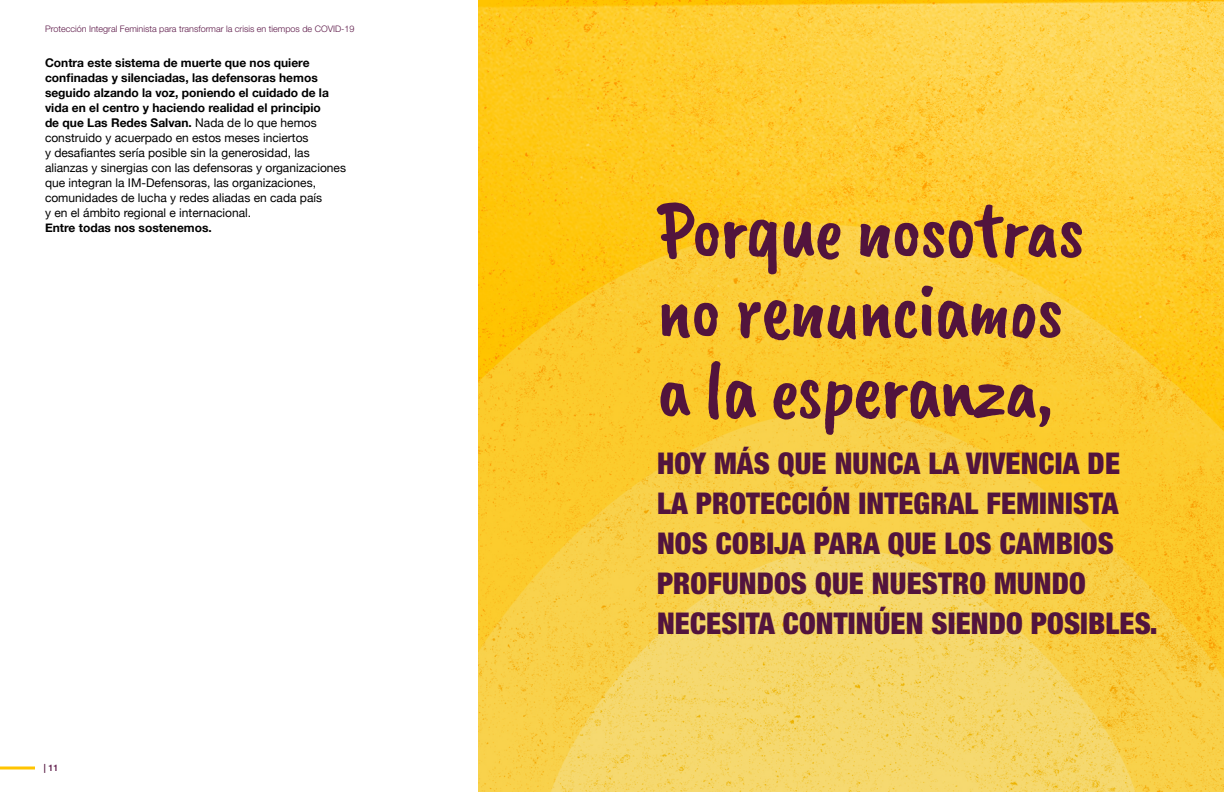
<style>
.page{position:relative;width:1224px;height:792px;background:#fff}
.page>*{position:absolute;margin:0;border:0;box-sizing:border-box;transform-origin:0 0}
.t1{font:80px/80px "Caveat Brush";letter-spacing:-.025em;color:#52143d}
.t2{font:900 condensed 30px/40px "Helvetica Neue";letter-spacing:.005em;color:#52143d}
.t3{font:12px/15px "Helvetica Neue";color:#000}
.t4{font:700 12px "Helvetica Neue";color:#000}
.t5{font:300 9px "Helvetica Neue";color:#5b1646}
.t6{font:500 9px "Helvetica Neue";color:#5b1646}
.s1{font-weight:700}
.s2{color:#52143d}
</style>
<div class="page">
<svg style="left:0;top:766px;width:35px;height:4px"></svg>
<img style="left:479px;top:0;width:745px;height:792px">
<p class="t5" style="left:45px;top:21px;width:311px">Protección Integral Feminista para transformar la crisis en tiempos de COVID-19</p>
<p class="t3" style="left:45px;top:56px;width:303px"><span class="s1">Contra este sistema de muerte que nos quiere confinadas y silenciadas, las defensoras hemos seguido alzando la voz, poniendo el cuidado de la vida en el centro y haciendo realidad el principio<br>de que Las Redes Salvan.</span> Nada de lo que hemos construido y acuerpado en estos meses inciertos<br>y desafiantes sería posible sin la generosidad, las alianzas y sinergias con las defensoras y organizaciones que integran la IM-Defensoras, las organizaciones, comunidades de lucha y redes aliadas en cada país<br>y en el ámbito regional e internacional.</p>
<p class="t4" style="left:45px;top:218px;width:168px">Entre todas nos sostenemos.</p>
<p class="t6" style="left:44px;top:761px;width:16px"><span class="s2">|</span> 11</p>
<h1 class="t1" style="left:657px;top:192px;width:429px">Porque nosotras no renunciamos a la esperanza,</h1>
<h2 class="t2" style="left:657px;top:442px;width:502px">HOY MÁS QUE NUNCA LA VIVENCIA DE<br>LA PROTECCIÓN INTEGRAL FEMINISTA<br>NOS COBIJA PARA QUE LOS CAMBIOS<br>PROFUNDOS QUE NUESTRO MUNDO<br>NECESITA CONTINÚEN SIENDO POSIBLES.</h2>
</div>
